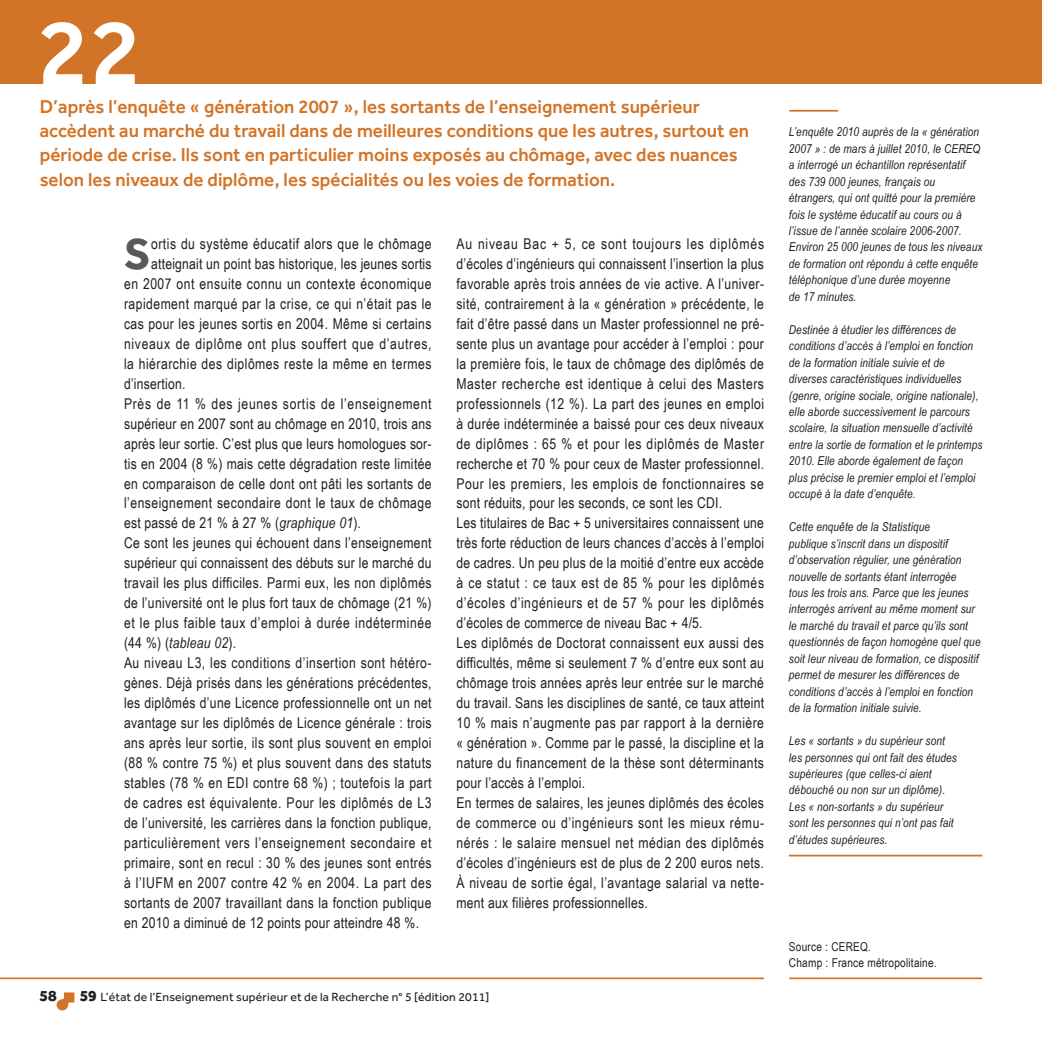
<style>
.page{position:relative;width:1042px;height:1042px;background:#fff}
.page>*{position:absolute;margin:0;border:0;box-sizing:border-box;transform-origin:0 0}
.t1{font:500 96.25px "Effra";color:#fff}
.t2{font:700 44.8px "Effra";color:#58595a}
.t3{font:500 19.25px/24.2px "Effra";color:#d27428}
.t4{font:800 15.75px "Effra";color:#1f1e21}
.t5{font:14.88px/19.9px "Arial Narrow";letter-spacing:.025em;color:#1f1e21}
.t6{font:14.88px "Arial Narrow";letter-spacing:.045em;color:#1f1e21}
.t7{font:italic 14.88px "Arial Narrow";letter-spacing:.015em;color:#1f1e21}
.t8{font:italic 12.25px/16.4px "Arial Narrow";letter-spacing:.01em;color:#1f1e21}
.t9{font:12.25px "Effra";letter-spacing:.01em;color:#1f1e21}
.t10{font:12.25px/16.4px "Arial Narrow";letter-spacing:.02em;color:#1f1e21}
.s1{font-style:italic}
.s2{font-style:normal}
.s3{font-weight:800;font-size:15.75px}
</style>
<div class="page">
<svg style="left:57px;top:992px;width:17px;height:18px"></svg>
<hr style="left:0;top:977px;width:763px;height:2px;background:#d27428">
<div style="left:0;top:0;width:1042px;height:83px;background:#d27428"></div>
<hr style="left:790px;top:110px;width:47px;height:2px;background:#d27428">
<hr style="left:790px;top:977px;width:191px;height:2px;background:#d27428">
<hr style="left:789px;top:855px;width:193px;height:1px;background:#d27428">
<h1 class="t1" style="left:37px;top:-7px;width:106px">22</h1>
<p class="t3" style="left:40px;top:94px;width:711px">D’après l’enquête « génération 2007 », les sortants de l’enseignement supérieur accèdent au marché du travail dans de meilleures conditions que les autres, surtout en période de crise. Ils sont en particulier moins exposés au chômage, avec des nuances selon les niveaux de diplôme, les spécialités ou les voies de formation.</p>
<h2 class="t2" style="left:124px;top:226px;width:28px">S</h2>
<p class="t5" style="left:151px;top:234px;width:282px">ortis du système éducatif alors que le chômage</p>
<p class="t5" style="left:151px;top:254px;width:282px">atteignait un point bas historique, les jeunes sortis</p>
<p class="t5" style="left:124px;top:274px;width:309px">en 2007 ont ensuite connu un contexte économique</p>
<p class="t5" style="left:124px;top:293px;width:309px">rapidement marqué par la crise, ce qui n’était pas le</p>
<p class="t5" style="left:124px;top:313px;width:309px">cas pour les jeunes sortis en 2004. Même si certains</p>
<p class="t6" style="left:124px;top:335px;width:309px">niveaux de diplôme ont plus souffert que d’autres,</p>
<p class="t5" style="left:124px;top:353px;width:309px">la hiérarchie des diplômes reste la même en termes</p>
<p class="t5" style="left:124px;top:373px;width:63px">d’insertion.</p>
<p class="t6" style="left:124px;top:395px;width:309px">Près de 11 % des jeunes sortis de l’enseignement</p>
<p class="t5" style="left:124px;top:413px;width:309px">supérieur en 2007 sont au chômage en 2010, trois ans</p>
<p class="t5" style="left:124px;top:433px;width:309px">après leur sortie. C’est plus que leurs homologues sor-</p>
<p class="t5" style="left:124px;top:453px;width:309px">tis en 2004 (8 %) mais cette dégradation reste limitée</p>
<p class="t5" style="left:124px;top:473px;width:309px">en comparaison de celle dont ont pâti les sortants de</p>
<p class="t5" style="left:124px;top:493px;width:309px">l’enseignement secondaire dont le taux de chômage</p>
<p class="t5" style="left:124px;top:513px;width:238px">est passé de 21 % à 27 % (<span class="s1">graphique 01</span>).</p>
<p class="t5" style="left:124px;top:533px;width:309px">Ce sont les jeunes qui échouent dans l’enseignement</p>
<p class="t5" style="left:124px;top:553px;width:309px">supérieur qui connaissent des débuts sur le marché du</p>
<p class="t5" style="left:124px;top:573px;width:309px">travail les plus difficiles. Parmi eux, les non diplômés</p>
<p class="t5" style="left:124px;top:593px;width:309px">de l’université ont le plus fort taux de chômage (21 %)</p>
<p class="t5" style="left:124px;top:613px;width:309px">et le plus faible taux d’emploi à durée indéterminée</p>
<p class="t7" style="left:124px;top:634px;width:114px"><span class="s2">(44 %) (</span>tableau 02<span class="s2">).</span></p>
<p class="t5" style="left:124px;top:653px;width:309px">Au niveau L3, les conditions d’insertion sont hétéro-</p>
<p class="t5" style="left:124px;top:673px;width:309px">gènes. Déjà prisés dans les générations précédentes,</p>
<p class="t5" style="left:124px;top:692px;width:309px">les diplômés d’une Licence professionnelle ont un net</p>
<p class="t5" style="left:124px;top:712px;width:309px">avantage sur les diplômés de Licence générale : trois</p>
<p class="t5" style="left:124px;top:732px;width:309px">ans après leur sortie, ils sont plus souvent en emploi</p>
<p class="t5" style="left:124px;top:752px;width:309px">(88 % contre 75 %) et plus souvent dans des statuts</p>
<p class="t5" style="left:124px;top:772px;width:309px">stables (78 % en EDI contre 68 %) ; toutefois la part</p>
<p class="t5" style="left:124px;top:792px;width:309px">de cadres est équivalente. Pour les diplômés de L3</p>
<p class="t5" style="left:124px;top:812px;width:309px">de l’université, les carrières dans la fonction publique,</p>
<p class="t5" style="left:124px;top:832px;width:309px">particulièrement vers l’enseignement secondaire et</p>
<p class="t5" style="left:124px;top:852px;width:309px">primaire, sont en recul : 30 % des jeunes sont entrés</p>
<p class="t5" style="left:124px;top:872px;width:309px">à l’IUFM en 2007 contre 42 % en 2004. La part des</p>
<p class="t5" style="left:124px;top:892px;width:309px">sortants de 2007 travaillant dans la fonction publique</p>
<p class="t5" style="left:124px;top:912px;width:296px">en 2010 a diminué de 12 points pour atteindre 48 %.</p>
<p class="t5" style="left:456px;top:234px;width:309px">Au niveau Bac + 5, ce sont toujours les diplômés d’écoles d’ingénieurs qui connaissent l’insertion la plus favorable après trois années de vie active. A l’univer&shy;sité, contrairement à la « génération » précédente, le fait d’être passé dans un Master professionnel ne pré&shy;sente plus un avantage pour accéder à l’emploi : pour la première fois, le taux de chômage des diplômés de Master recherche est identique à celui des Masters professionnels (12 %). La part des jeunes en emploi à durée indéterminée a baissé pour ces deux niveaux de diplômes : 65 % et pour les diplômés de Master recherche et 70 % pour ceux de Master professionnel.<br>Pour les premiers, les emplois de fonctionnaires se sont réduits, pour les seconds, ce sont les CDI.<br>Les titulaires de Bac + 5 universitaires connaissent une très forte réduction de leurs chances d’accès à l’emploi de cadres. Un peu plus de la moitié d’entre eux accède à ce statut : ce taux est de 85 % pour les diplômés d’écoles d’ingénieurs et de 57 % pour les diplômés d’écoles de commerce de niveau Bac + 4/5.<br>Les diplômés de Doctorat connaissent eux aussi des difficultés, même si seulement 7 % d’entre eux sont au chômage trois années après leur entrée sur le marché du travail. Sans les disciplines de santé, ce taux atteint 10 % mais n’augmente pas par rapport à la dernière « génération ». Comme par le passé, la discipline et la nature du financement de la thèse sont déterminants pour l’accès à l’emploi.<br>En termes de salaires, les jeunes diplômés des écoles de commerce ou d’ingénieurs sont les mieux rému&shy;nérés : le salaire mensuel net médian des diplômés d’écoles d’ingénieurs est de plus de 2 200 euros nets.<br>À niveau de sortie égal, l’avantage salarial va nette&shy;ment aux filières professionnelles.</p>
<p class="t4" style="left:40px;top:986px;width:19px">58</p>
<p class="t9" style="left:80px;top:989px;width:411px"><span class="s3">59</span> L’état de l’Enseignement supérieur et de la Recherche n° 5 [édition 2011]</p>
<p class="t8" style="left:789px;top:124px;width:195px">L’enquête 2010 auprès de la « génération 2007 » : de mars à juillet 2010, le CEREQ a interrogé un échantillon représentatif des 739 000 jeunes, français ou étrangers, qui ont quitté pour la première fois le système éducatif au cours ou à l’issue de l’année scolaire 2006-2007.<br>Environ 25 000 jeunes de tous les niveaux de formation ont répondu à cette enquête téléphonique d’une durée moyenne<br>de 17 minutes.</p>
<p class="t8" style="left:789px;top:321px;width:195px">Destinée à étudier les différences de conditions d’accès à l’emploi en fonction de la formation initiale suivie et de diverses caractéristiques individuelles (genre, origine sociale, origine nationale), elle aborde successivement le parcours scolaire, la situation mensuelle d’activité entre la sortie de formation et le printemps 2010. Elle aborde également de façon plus précise le premier emploi et l’emploi occupé à la date d’enquête.</p>
<p class="t8" style="left:789px;top:518px;width:193px">Cette enquête de la Statistique<br>publique s’inscrit dans un dispositif d’observation régulier, une génération nouvelle de sortants étant interrogée<br>tous les trois ans. Parce que les jeunes interrogés arrivent au même moment sur le marché du travail et parce qu’ils sont questionnés de façon homogène quel que soit leur niveau de formation, ce dispositif permet de mesurer les différences de conditions d’accès à l’emploi en fonction de la formation initiale suivie.</p>
<p class="t8" style="left:789px;top:732px;width:170px">Les « sortants » du supérieur sont les personnes qui ont fait des études supérieures (que celles-ci aient débouché ou non sur un diplôme).<br>Les « non-sortants » du supérieur sont les personnes qui n’ont pas fait d’études supérieures.</p>
<p class="t10" style="left:789px;top:938px;width:149px">Source : CEREQ.<br>Champ : France métropolitaine.</p>
</div>
